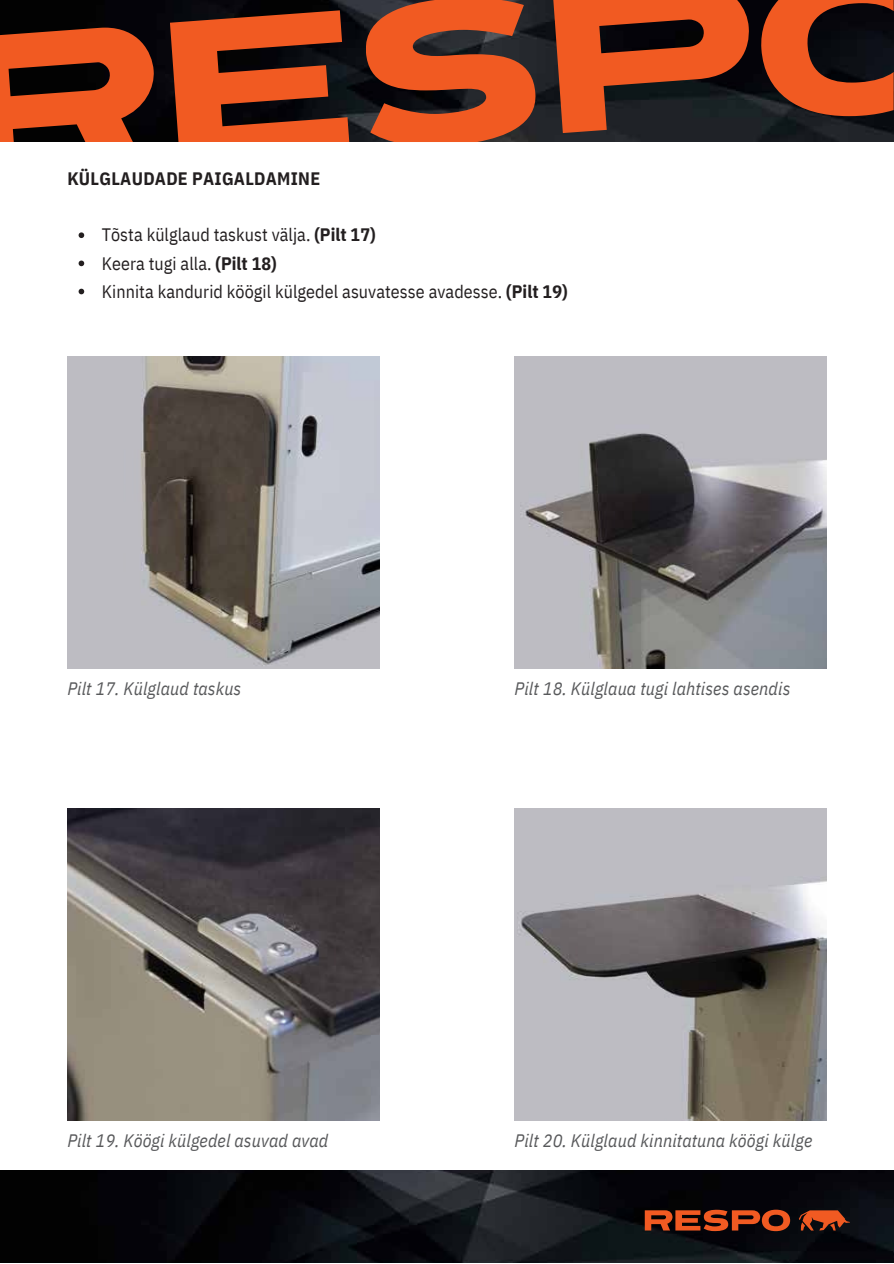
<style>
.page{position:relative;width:894px;height:1264px;background:#fff}
.page>*{position:absolute;margin:0;border:0;box-sizing:border-box;transform-origin:0 0}
.t1{font:italic 18px "IBM Plex Sans Cond";letter-spacing:.005em;color:#58595b}
.t2{font:18px "IBM Plex Sans Cond";letter-spacing:.005em;color:#231f20}
.t3{font:700 18px "IBM Plex Sans Cond";letter-spacing:.015em;color:#231f20}
.s1{font-weight:700}
</style>
<div class="page">
<img style="left:0;top:0;width:893px;height:142px">
<svg style="left:0;top:28px;width:154px;height:114px;background:#a53e18"></svg>
<svg style="left:170px;top:10px;width:179px;height:132px;background:#9f3d1a"></svg>
<svg style="left:366px;top:0;width:169px;height:142px;background:#a94623"></svg>
<svg style="left:759px;top:0;width:134px;height:116px;background:#7f331a"></svg>
<svg style="left:553px;top:0;width:197px;height:133px;background:#8d3b1e"></svg>
<img style="left:0;top:1170px;width:893px;height:92px">
<svg style="left:79px;top:232px;width:5px;height:6px"></svg>
<svg style="left:79px;top:260px;width:5px;height:6px"></svg>
<svg style="left:79px;top:289px;width:5px;height:5px"></svg>
<svg style="left:798px;top:1210px;width:51px;height:20px"></svg>
<svg style="left:644px;top:1209px;width:145px;height:22px;background:#8a3416"></svg>
<img style="left:67px;top:809px;width:312px;height:311px">
<img style="left:514px;top:809px;width:312px;height:311px">
<img style="left:67px;top:357px;width:312px;height:311px">
<img style="left:514px;top:357px;width:312px;height:311px">
<p class="t3" style="left:67px;top:167px;width:254px">KÜLGLAUDADE PAIGALDAMINE</p>
<p class="t2" style="left:102px;top:223px;width:275px">Tõsta külglaud taskust välja. <span class="s1">(Pilt 17)</span></p>
<p class="t2" style="left:102px;top:251px;width:176px">Keera tugi alla. <span class="s1">(Pilt 18)</span></p>
<p class="t2" style="left:102px;top:279px;width:467px">Kinnita kandurid köögil külgedel asuvatesse avadesse. <span class="s1">(Pilt 19)</span></p>
<p class="t1" style="left:67px;top:676px;width:175px">Pilt 17. Külglaud taskus</p>
<p class="t1" style="left:67px;top:1128px;width:262px">Pilt 19. Köögi külgedel asuvad avad</p>
<p class="t1" style="left:514px;top:676px;width:277px">Pilt 18. Külglaua tugi lahtises asendis</p>
<p class="t1" style="left:514px;top:1128px;width:299px">Pilt 20. Külglaud kinnitatuna köögi külge</p>
</div>
